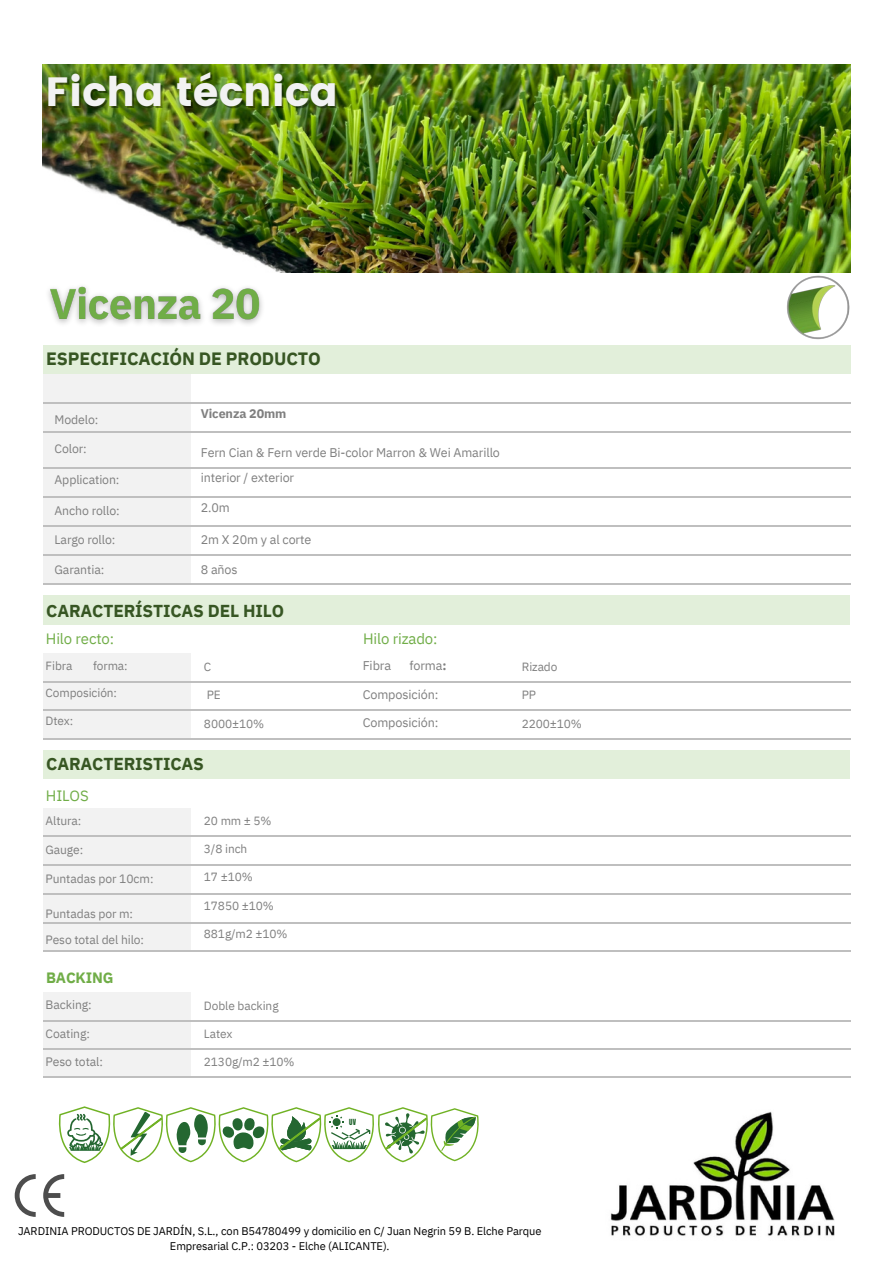
<style>
.page{position:relative;width:894px;height:1264px;background:#fff}
.page>*{position:absolute;margin:0;border:0;box-sizing:border-box;transform-origin:0 0}
.t1{font:40.8px "Poppins";color:#f2f2f2}
.t2{font:700 17.85px "IBM Plex Sans";letter-spacing:-.01em;color:#375623}
.t3{font:700 17.25px "IBM Plex Sans";letter-spacing:-.01em;color:#375623}
.t4{font:15px "IBM Plex Sans";letter-spacing:-.01em;color:#70ad47}
.t5{font:700 15px "IBM Plex Sans";letter-spacing:-.01em;color:#70ad47}
.t6{font:12.6px "IBM Plex Sans";letter-spacing:-.01em;color:#7f7f7f}
.t7{font:12.45px "IBM Plex Sans";letter-spacing:-.01em;color:#7f7f7f}
.t8{font:700 12.45px "IBM Plex Sans";letter-spacing:-.01em;color:#7f7f7f}
.t9{font:12.3px "IBM Plex Sans";letter-spacing:-.01em;color:#7f7f7f}
.t10{font:12.15px "IBM Plex Sans";letter-spacing:-.01em;color:#808080}
.t11{font:12.15px "IBM Plex Sans";letter-spacing:-.01em;color:#7f7f7f}
.t12{font:12px "IBM Plex Sans";letter-spacing:-.01em;color:#7f7f7f}
.t13{font:11.85px "IBM Plex Sans";letter-spacing:-.01em;color:#7f7f7f}
.t14{font:11.85px "IBM Plex Sans";letter-spacing:-.005em;color:#808080}
.t15{font:11.1px/14.9px "IBM Plex Sans";letter-spacing:-.01em;color:#000;text-align:center}
.t16{font:7.2px "Anton";color:#246731}
.s1{font-weight:700}
</style>
<div class="page">
<div style="left:44px;top:345px;width:806px;height:29px;background:#e2efda"></div>
<div style="left:44px;top:374px;width:146px;height:210px;background:#f2f2f2"></div>
<hr style="left:43px;top:402px;width:807px;height:2px;background:#bfbfbf">
<hr style="left:43px;top:431px;width:807px;height:1px;background:#bfbfbf">
<hr style="left:43px;top:468px;width:807px;height:1px;background:#bfbfbf">
<hr style="left:43px;top:496px;width:807px;height:2px;background:#bfbfbf">
<hr style="left:43px;top:525px;width:807px;height:2px;background:#bfbfbf">
<hr style="left:43px;top:554px;width:807px;height:1px;background:#bfbfbf">
<hr style="left:43px;top:583px;width:807px;height:1px;background:#bfbfbf">
<div style="left:44px;top:595px;width:805px;height:29px;background:#e2efda"></div>
<div style="left:44px;top:653px;width:146px;height:86px;background:#f2f2f2"></div>
<hr style="left:43px;top:681px;width:807px;height:1px;background:#bfbfbf">
<hr style="left:43px;top:709px;width:807px;height:2px;background:#bfbfbf">
<hr style="left:43px;top:738px;width:807px;height:2px;background:#bfbfbf">
<div style="left:44px;top:751px;width:805px;height:28px;background:#e2efda"></div>
<div style="left:44px;top:807px;width:146px;height:144px;background:#f2f2f2"></div>
<hr style="left:43px;top:835px;width:807px;height:2px;background:#bfbfbf">
<hr style="left:43px;top:864px;width:807px;height:1px;background:#bfbfbf">
<hr style="left:43px;top:893px;width:807px;height:1px;background:#bfbfbf">
<hr style="left:43px;top:921px;width:807px;height:2px;background:#bfbfbf">
<hr style="left:43px;top:950px;width:807px;height:2px;background:#bfbfbf">
<div style="left:44px;top:992px;width:146px;height:85px;background:#f2f2f2"></div>
<hr style="left:43px;top:1020px;width:807px;height:1px;background:#bfbfbf">
<hr style="left:43px;top:1048px;width:807px;height:2px;background:#bfbfbf">
<hr style="left:43px;top:1076px;width:807px;height:1px;background:#bfbfbf">
<img style="left:42px;top:64px;width:808px;height:208px">
<img style="left:787px;top:275px;width:63px;height:65px">
<svg style="left:58px;top:1106px;width:421px;height:57px"></svg>
<img style="left:48px;top:286px;width:214px;height:38px">
<svg style="left:15px;top:1174px;width:21px;height:42px"></svg>
<svg style="left:43px;top:1174px;width:21px;height:42px"></svg>
<img style="left:610px;top:1111px;width:224px;height:125px">
<p class="t1" style="left:46px;top:68px;width:294px">Ficha técnica</p>
<p class="t2" style="left:46px;top:347px;width:276px">ESPECIFICACIÓN DE PRODUCTO</p>
<p class="t9" style="left:54px;top:411px;width:45px">Modelo:</p>
<p class="t9" style="left:54px;top:441px;width:34px">Color:</p>
<p class="t9" style="left:54px;top:471px;width:66px">Application:</p>
<p class="t9" style="left:54px;top:502px;width:67px">Ancho rollo:</p>
<p class="t9" style="left:54px;top:532px;width:62px">Largo rollo:</p>
<p class="t9" style="left:54px;top:561px;width:51px">Garantia:</p>
<p class="t8" style="left:201px;top:405px;width:87px">Vicenza 20mm</p>
<p class="t7" style="left:201px;top:444px;width:300px">Fern Cian &amp; Fern verde Bi-color Marron &amp; Wei Amarillo</p>
<p class="t7" style="left:201px;top:469px;width:95px">interior / exterior</p>
<p class="t7" style="left:201px;top:499px;width:31px">2.0m</p>
<p class="t7" style="left:201px;top:531px;width:112px">2m X 20m y al corte</p>
<p class="t7" style="left:201px;top:561px;width:38px">8 años</p>
<p class="t3" style="left:46px;top:599px;width:239px">CARACTERÍSTICAS DEL HILO</p>
<p class="t4" style="left:46px;top:628px;width:70px">Hilo recto:</p>
<p class="t4" style="left:363px;top:628px;width:76px">Hilo rizado:</p>
<p class="t13" style="left:46px;top:657px;width:28px">Fibra</p>
<p class="t13" style="left:93px;top:657px;width:36px">forma:</p>
<p class="t13" style="left:46px;top:685px;width:73px">Composición:</p>
<p class="t13" style="left:46px;top:713px;width:29px">Dtex:</p>
<p class="t6" style="left:362px;top:657px;width:30px">Fibra</p>
<p class="t6" style="left:409px;top:657px;width:39px">forma<span class="s1">:</span></p>
<p class="t6" style="left:362px;top:685px;width:77px">Composición:</p>
<p class="t6" style="left:362px;top:714px;width:77px">Composición:</p>
<p class="t13" style="left:204px;top:659px;width:9px">C</p>
<p class="t13" style="left:207px;top:687px;width:16px">PE</p>
<p class="t13" style="left:204px;top:715px;width:62px">8000±10%</p>
<p class="t3" style="left:46px;top:752px;width:159px">CARACTERISTICAS</p>
<p class="t4" style="left:46px;top:785px;width:44px">HILOS</p>
<p class="t12" style="left:46px;top:812px;width:37px">Altura:</p>
<p class="t12" style="left:46px;top:841px;width:39px">Gauge:</p>
<p class="t12" style="left:46px;top:871px;width:109px">Puntadas por 10cm:</p>
<p class="t12" style="left:46px;top:906px;width:89px">Puntadas por m:</p>
<p class="t12" style="left:46px;top:931px;width:100px">Peso total del hilo:</p>
<p class="t13" style="left:204px;top:813px;width:69px">20 mm ± 5%</p>
<p class="t13" style="left:204px;top:841px;width:45px">3/8 inch</p>
<p class="t13" style="left:204px;top:869px;width:50px">17 ±10%</p>
<p class="t13" style="left:204px;top:897px;width:71px">17850 ±10%</p>
<p class="t13" style="left:204px;top:925px;width:85px">881g/m2 ±10%</p>
<p class="t5" style="left:46px;top:967px;width:69px">BACKING</p>
<p class="t10" style="left:46px;top:996px;width:48px">Backing:</p>
<p class="t10" style="left:46px;top:1025px;width:46px">Coating:</p>
<p class="t11" style="left:46px;top:1053px;width:59px">Peso total:</p>
<p class="t14" style="left:204px;top:997px;width:76px">Doble backing</p>
<p class="t14" style="left:204px;top:1025px;width:30px">Latex</p>
<p class="t13" style="left:204px;top:1053px;width:92px">2130g/m2 ±10%</p>
<p class="t16" style="left:349px;top:1116px;width:8px">UV</p>
<p class="t13" style="left:521px;top:659px;width:37px">Rizado</p>
<p class="t13" style="left:521px;top:687px;width:16px">PP</p>
<p class="t13" style="left:521px;top:715px;width:62px">2200±10%</p>
<p class="t15" style="left:18px;top:1223px;width:525px">JARDINIA PRODUCTOS DE JARDÍN, S.L., con B54780499 y domicilio en C/ Juan Negrin 59 B. Elche Parque<br>Empresarial C.P.: 03203 - Elche (ALICANTE).</p>
</div>
